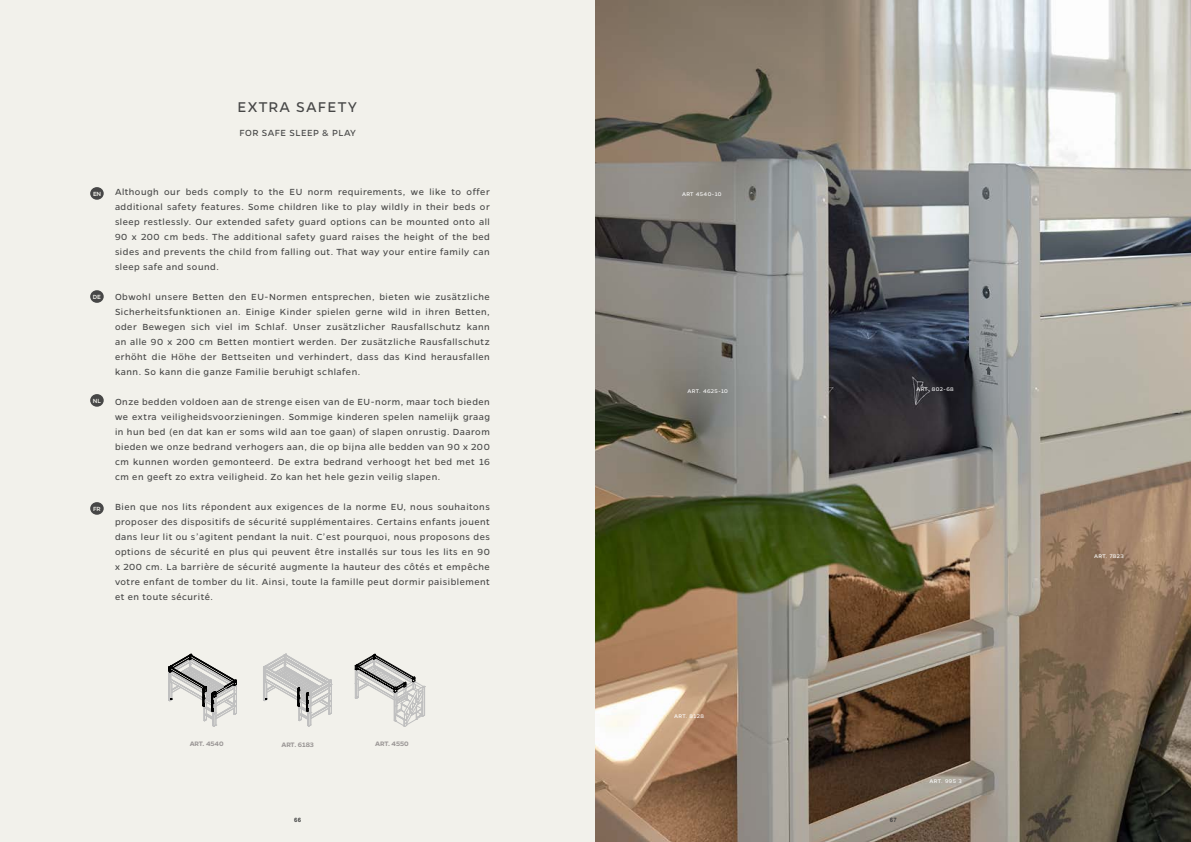
<style>
.page{position:relative;width:1191px;height:842px;background:#fff}
.page>*{position:absolute;margin:0;border:0;box-sizing:border-box;transform-origin:0 0}
.t1{font:16px "Gentona";letter-spacing:.075em;color:#474747}
.t2{font:10px/15px "Gentona";letter-spacing:.05em;color:#474747;text-align:justify}
.t3{font:600 7.3px "Gentona";color:#9a9695}
.t4{font:500 6.8px "Gentona";letter-spacing:-.025em;color:#f2f1eb}
.t5{font:6px "Gentona";letter-spacing:.075em;color:#fff}
.t6{font:700 6px "Arial";color:#474747}
.t7{font:700 3.9px "Arial";color:#000}
.t8{font:700 3.3px "Arial";color:#000}
</style>
<div class="page">
<div style="left:0;top:0;width:598px;height:842px;background:#f2f1eb"></div>
<svg style="left:168px;top:654px;width:69px;height:73px"></svg>
<svg style="left:263px;top:654px;width:69px;height:73px"></svg>
<svg style="left:355px;top:654px;width:70px;height:73px"></svg>
<div style="left:90px;top:187px;width:14px;height:13px;background:#474747;border-radius:50%"></div>
<div style="left:90px;top:290px;width:14px;height:13px;background:#474747;border-radius:50%"></div>
<div style="left:90px;top:394px;width:14px;height:13px;background:#474747;border-radius:50%"></div>
<div style="left:90px;top:502px;width:14px;height:13px;background:#474747;border-radius:50%"></div>
<img style="left:596px;top:0;width:595px;height:842px">
<h1 class="t1" style="left:237px;top:98px;width:121px">EXTRA SAFETY</h1>
<p class="t2" style="left:239px;top:125px;width:118px">FOR SAFE SLEEP &amp; PLAY</p>
<p class="t4" style="left:93px;top:190px;width:10px">EN</p>
<p class="t4" style="left:93px;top:293px;width:10px">DE</p>
<p class="t4" style="left:93px;top:397px;width:10px">NL</p>
<p class="t4" style="left:93px;top:505px;width:9px">FR</p>
<p class="t2" style="left:115px;top:184px;width:376px">Although our beds comply to the EU norm requirements, we like to offer additional safety features. Some children like to play wildly in their beds or sleep restlessly. Our extended safety guard options can be mounted onto all 90 x 200 cm beds. The additional safety guard raises the height of the bed sides and prevents the child from falling out. That way your entire family can sleep safe and sound.</p>
<p class="t2" style="left:115px;top:289px;width:376px">Obwohl unsere Betten den EU-Normen entsprechen, bieten wie zusätzliche Sicherheitsfunktionen an. Einige Kinder spielen gerne wild in ihren Betten, oder Bewegen sich viel im Schlaf. Unser zusätzlicher Rausfallschutz kann an alle 90 x 200 cm Betten montiert werden. Der zusätzliche Rausfallschutz erhöht die Höhe der Bettseiten und verhindert, dass das Kind herausfallen kann. So kann die ganze Familie beruhigt schlafen.</p>
<p class="t2" style="left:115px;top:394px;width:376px">Onze bedden voldoen aan de strenge eisen van de EU-norm, maar toch bieden we extra veiligheidsvoorzieningen. Sommige kinderen spelen namelijk graag in hun bed (en dat kan er soms wild aan toe gaan) of slapen onrustig. Daarom bieden we onze bedrand verhogers aan, die op bijna alle bedden van 90 x 200 cm kunnen worden gemonteerd. De extra bedrand verhoogt het bed met 16 cm en geeft zo extra veiligheid. Zo kan het hele gezin veilig slapen.</p>
<p class="t2" style="left:115px;top:499px;width:376px">Bien que nos lits répondent aux exigences de la norme EU, nous souhaitons proposer des dispositifs de sécurité supplémentaires. Certains enfants jouent dans leur lit ou s’agitent pendant la nuit. C’est pourquoi, nous proposons des options de sécurité en plus qui peuvent être installés sur tous les lits en 90 x 200 cm. La barrière de sécurité augmente la hauteur des côtés et empêche votre enfant de tomber du lit. Ainsi, toute la famille peut dormir paisiblement et en toute sécurité.</p>
<p class="t7" style="left:247px;top:506px;width:10px">6181</p>
<p class="t8" style="left:329px;top:550px;width:9px">4550</p>
<p class="t5" style="left:682px;top:191px;width:41px">ART 4540-10</p>
<p class="t5" style="left:687px;top:388px;width:42px">ART. 4625-10</p>
<p class="t5" style="left:916px;top:386px;width:39px">ART. 802-68</p>
<p class="t3" style="left:190px;top:740px;width:35px">ART. 4540</p>
<p class="t3" style="left:281px;top:740px;width:34px">ART. 6183</p>
<p class="t3" style="left:375px;top:740px;width:35px">ART. 4550</p>
<p class="t5" style="left:674px;top:712px;width:31px">ART. 8128</p>
<p class="t6" style="left:294px;top:816px;width:9px">66</p>
<p class="t6" style="left:889px;top:816px;width:9px">67</p>
<p class="t5" style="left:929px;top:777px;width:33px">ART. 995 3</p>
<p class="t5" style="left:1094px;top:553px;width:31px">ART. 7823</p>
</div>
